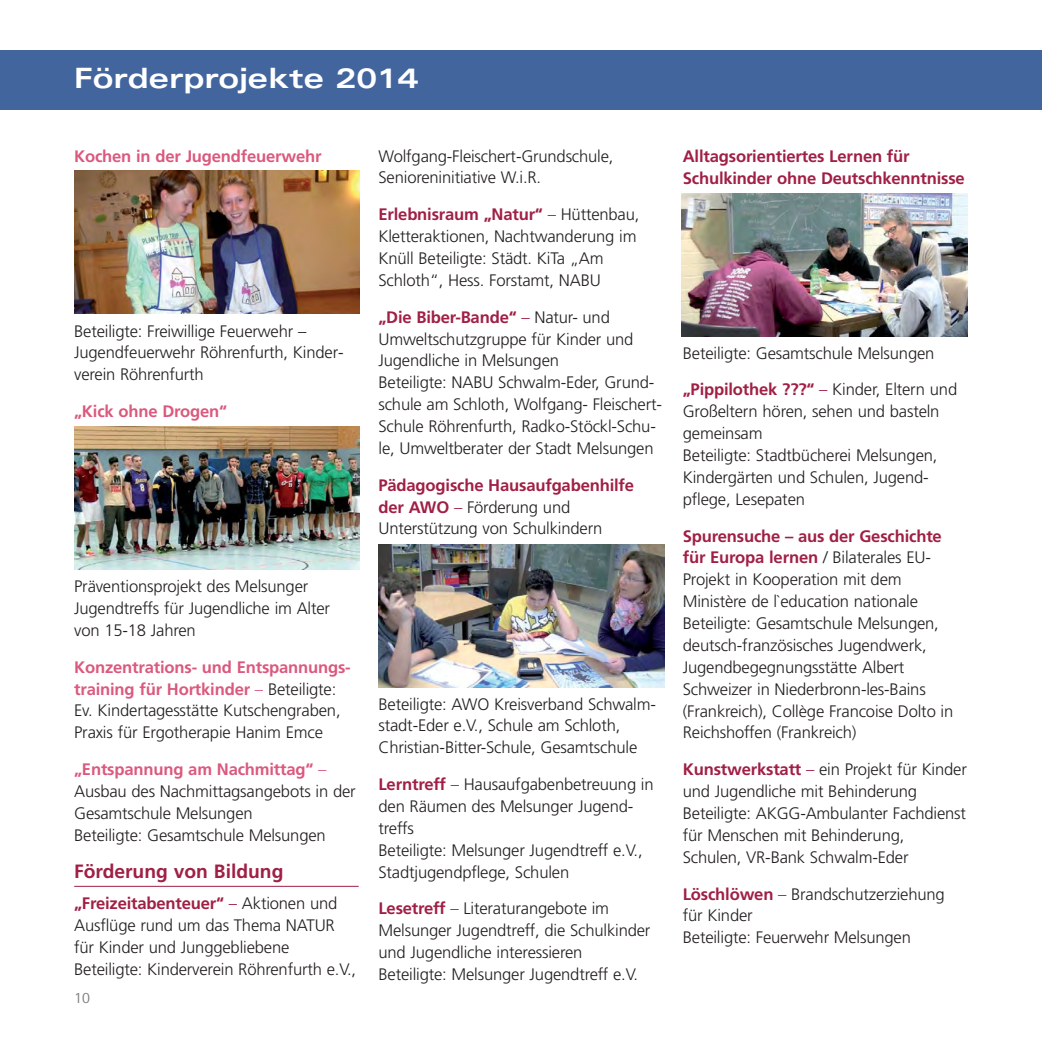
<style>
.page{position:relative;width:1042px;height:1042px;background:#fff}
.page>*{position:absolute;margin:0;border:0;box-sizing:border-box;transform-origin:0 0}
.t1{font:700 expanded 28px "Univers";color:#fff}
.t2{font:700 19.25px "Frutiger";color:#a01f45}
.t3{font:300 16.62px/21.9px "Frutiger";letter-spacing:-.01em;color:#231f20}
.t4{font:700 16.62px/21.9px "Frutiger";letter-spacing:-.01em;color:#a01f45}
.t5{font:700 16.62px "Frutiger";letter-spacing:-.01em;color:#db597e}
.t6{font:15.75px "Rotis Sans Serif";color:#808285}
.s1{font-weight:700;color:#db597e}
.s2{color:#db597e}
.s3{font-weight:700;color:#a01f45}
.s4{color:#a01f45}
</style>
<div class="page">
<div style="left:0;top:50px;width:1041px;height:59px;background:#42659e"></div>
<hr style="left:74px;top:886px;width:285px;height:1px;background:#a01f45">
<img style="left:74px;top:170px;width:286px;height:143px">
<img style="left:74px;top:427px;width:286px;height:143px">
<img style="left:379px;top:545px;width:285px;height:143px">
<img style="left:681px;top:194px;width:286px;height:143px">
<h1 class="t1" style="left:74px;top:68px;width:346px">Förderprojekte 2014</h1>
<p class="t5" style="left:74px;top:149px;width:249px">Kochen in der Jugendfeuerwehr</p>
<p class="t3" style="left:74px;top:321px;width:271px">Beteiligte: Freiwillige Feuerwehr –<br>Jugendfeuerwehr Röhrenfurth, Kinder&shy;verein Röhrenfurth</p>
<p class="t5" style="left:74px;top:405px;width:154px">„Kick ohne Drogen“</p>
<p class="t3" style="left:74px;top:577px;width:257px">Präventionsprojekt des Melsunger<br>Jugendtreffs für Jugendliche im Alter von 15-18 Jahren</p>
<p class="t3" style="left:74px;top:657px;width:278px"><span class="s1">Konzentrations- und Entspannungs&shy;training für Hortkinder</span> <span class="s2">–</span> Beteiligte:<br>Ev. Kindertagesstätte Kutschengraben, Praxis für Ergotherapie Hanim Emce</p>
<p class="t3" style="left:74px;top:760px;width:283px"><span class="s1">„Entspannung am Nachmittag“</span> <span class="s2">– </span>Ausbau des Nachmittagsangebots in der Gesamtschule Melsungen<br>Beteiligte: Gesamtschule Melsungen</p>
<p class="t2" style="left:74px;top:863px;width:211px">Förderung von Bildung</p>
<p class="t3" style="left:74px;top:894px;width:283px"><span class="s3">„Freizeitabenteuer“</span> <span class="s4">–</span> Aktionen und Ausflüge rund um das Thema NATUR für Kinder und Junggebliebene Beteiligte: Kinderverein Röhrenfurth e.V.,</p>
<p class="t6" style="left:74px;top:992px;width:17px">10</p>
<p class="t3" style="left:378px;top:146px;width:236px">Wolfgang-Fleischert-Grundschule,<br>Senioreninitiative W.i.R.</p>
<p class="t3" style="left:378px;top:205px;width:262px"><span class="s3">Erlebnisraum „Natur“</span> <span class="s4">–</span> Hüttenbau, Kletteraktionen, Nachtwanderung im Knüll Beteiligte: Städt. KiTa „Am Schloth“, Hess. Forstamt, NABU</p>
<p class="t3" style="left:378px;top:307px;width:285px"><span class="s3">„Die Biber-Bande“</span> <span class="s4">–</span> Natur- und Umweltschutzgruppe für Kinder und Jugendliche in Melsungen<br>Beteiligte: NABU Schwalm-Eder, Grund&shy;schule am Schloth, Wolfgang- Fleischert-Schule Röhrenfurth, Radko-Stöckl-Schu&shy;le, Umweltberater der Stadt Melsungen</p>
<p class="t3" style="left:378px;top:475px;width:257px"><span class="s3">Pädagogische Hausaufgabenhilfe der AWO</span> <span class="s4">–</span> Förderung und<br>Unterstützung von Schulkindern</p>
<p class="t3" style="left:378px;top:694px;width:279px">Beteiligte: AWO Kreisverband Schwalm&shy;stadt-Eder e.V., Schule am Schloth,<br>Christian-Bitter-Schule, Gesamtschule</p>
<p class="t3" style="left:378px;top:774px;width:277px"><span class="s3">Lerntreff</span> <span class="s4">–</span> Hausaufgabenbetreuung in den Räumen des Melsunger Jugend&shy;treffs<br>Beteiligte: Melsunger Jugendtreff e.V.,<br>Stadtjugendpflege, Schulen</p>
<p class="t3" style="left:378px;top:899px;width:273px"><span class="s3">Lesetreff</span> <span class="s4">–</span> Literaturangebote im Melsunger Jugendtreff, die Schulkinder und Jugendliche interessieren Beteiligte: Melsunger Jugendtreff e.V.</p>
<p class="t4" style="left:683px;top:146px;width:283px">Alltagsorientiertes Lernen für<br>Schulkinder ohne Deutschkenntnisse</p>
<p class="t3" style="left:683px;top:343px;width:253px">Beteiligte: Gesamtschule Melsungen</p>
<p class="t3" style="left:683px;top:380px;width:276px"><span class="s3">„Pippilothek ???“</span> <span class="s4">–</span> Kinder, Eltern und<br>Großeltern hören, sehen und basteln gemeinsam<br>Beteiligte: Stadtbücherei Melsungen,<br>Kindergärten und Schulen, Jugend&shy;pflege, Lesepaten</p>
<p class="t3" style="left:683px;top:526px;width:272px"><span class="s3">Spurensuche – aus der Geschichte für Europa lernen</span> / Bilaterales EU-Projekt in Kooperation mit dem Ministère de l`education nationale Beteiligte: Gesamtschule Melsungen, deutsch-französisches Jugendwerk, Jugendbegegnungsstätte Albert Schweizer in Niederbronn-les-Bains (Frankreich), Collège Francoise Dolto in Reichshoffen (Frankreich)</p>
<p class="t3" style="left:683px;top:760px;width:286px"><span class="s3">Kunstwerkstatt</span> <span class="s4">–</span> ein Projekt für Kinder und Jugendliche mit Behinderung Beteiligte: AKGG-Ambulanter Fachdienst für Menschen mit Behinderung, Schulen, VR-Bank Schwalm-Eder</p>
<p class="t3" style="left:683px;top:884px;width:263px"><span class="s3">Löschlöwen</span> <span class="s4">–</span> Brandschutzerziehung für Kinder<br>Beteiligte: Feuerwehr Melsungen</p>
</div>
